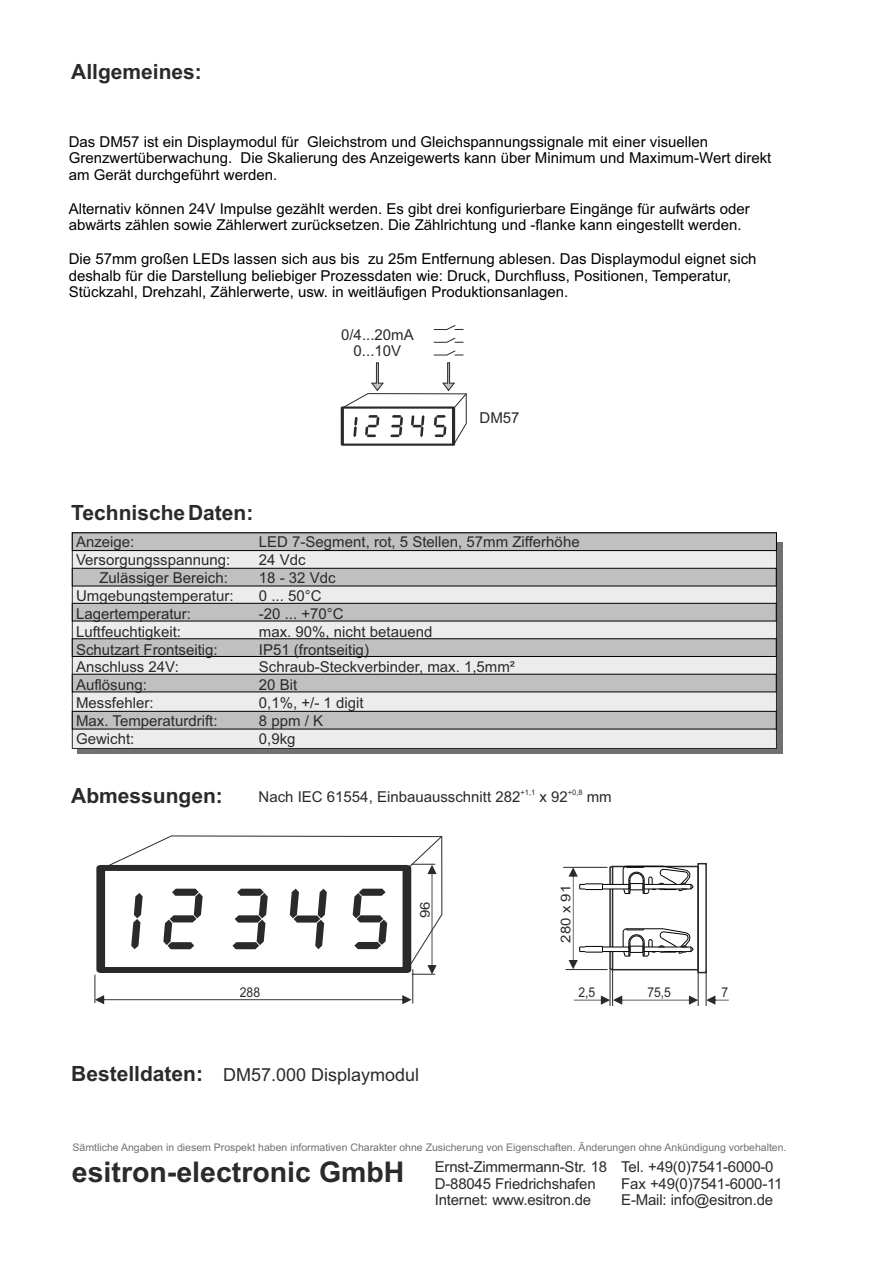
<style>
.page{position:relative;width:893px;height:1263px;background:#fff}
.page>*{position:absolute;margin:0;border:0;box-sizing:border-box;transform-origin:0 0}
.t1{font:700 21px "Arial";color:#2a2a29}
.t2{font:18px "Arial";color:#2a2a29}
.t3{font:15px/16.8px "Arial";color:#000}
.t4{font:15px/16.8px "Arial";color:#2a2a29}
.t5{font:13.5px "Arial";color:#2a2a29;scale:.9 1}
.t6{font:13.5px "Arial";color:#2a2a29;scale:1.11 1}
.t7{font:10.5px "Arial";color:#717171}
.t8{font:7.5px "Arial";color:#2a2a29}
.s1{font-weight:700;font-size:21px}
.s2{font-weight:700;font-size:28.5px}
</style>
<div class="page">
<div style="left:697px;top:863px;width:10px;height:110px;border:2px solid #2a2a29"></div>
<hr style="left:610px;top:970px;width:1px;height:36px;background:#2a2a29">
<hr style="left:612px;top:970px;width:1px;height:36px;background:#2a2a29">
<hr style="left:706px;top:970px;width:1px;height:36px;background:#2a2a29">
<hr style="left:698px;top:970px;width:1px;height:36px;background:#2a2a29">
<svg style="left:706px;top:995px;width:23px;height:10px"></svg>
<svg style="left:574px;top:995px;width:124px;height:10px"></svg>
<hr style="left:563px;top:867px;width:44px;height:1px;background:#2a2a29">
<hr style="left:566px;top:969px;width:41px;height:1px;background:#2a2a29">
<svg style="left:569px;top:865px;width:125px;height:106px"></svg>
<div style="left:77px;top:542px;width:706px;height:211px;background:#717171"></div>
<div style="left:71px;top:532px;width:706px;height:217px;background:#ececec"></div>
<svg style="left:72px;top:567px;width:705px;height:20px;background:#aeaeae"></svg>
<svg style="left:72px;top:602px;width:705px;height:20px;background:#aeaeae"></svg>
<svg style="left:72px;top:638px;width:705px;height:19px;background:#ababab"></svg>
<svg style="left:72px;top:532px;width:705px;height:19px;background:#aaa"></svg>
<svg style="left:72px;top:673px;width:705px;height:20px;background:#aeaeae"></svg>
<svg style="left:72px;top:711px;width:705px;height:19px;background:#adadad"></svg>
<svg style="left:433px;top:350px;width:30px;height:6px"></svg>
<svg style="left:433px;top:325px;width:30px;height:5px"></svg>
<svg style="left:342px;top:362px;width:125px;height:84px"></svg>
<svg style="left:95px;top:836px;width:347px;height:168px"></svg>
<svg style="left:433px;top:337px;width:30px;height:6px"></svg>
<h1 class="t1" style="left:71px;top:64px;width:132px">Allgemeines:</h1>
<p class="t3" style="left:69px;top:134px;width:704px">Das DM57 ist ein Displaymodul für Gleichstrom und Gleichspannungssignale mit einer visuellen<br>Grenzwertüberwachung. Die Skalierung des Anzeigewerts kann über Minimum und Maximum-Wert direkt am Gerät durchgeführt werden.</p>
<p class="t3" style="left:69px;top:201px;width:683px">Alternativ können 24V Impulse gezählt werden. Es gibt drei konfigurierbare Eingänge für aufwärts oder abwärts zählen sowie Zählerwert zurücksetzen. Die Zählrichtung und -flanke kann eingestellt werden.</p>
<p class="t3" style="left:69px;top:268px;width:664px">deshalb für die Darstellung beliebiger Prozessdaten wie: Druck, Durchfluss, Positionen, Temperatur,<br>Stückzahl, Drehzahl, Zählerwerte, usw. in weitläufigen Produktionsanlagen.</p>
<p class="t3" style="left:69px;top:252px;width:689px">Die 57mm großen LEDs lassen sich aus bis zu 25m Entfernung ablesen. Das Displaymodul eignet sich</p>
<h1 class="t1" style="left:71px;top:504px;width:184px">Technische Daten:</h1>
<p class="t4" style="left:341px;top:327px;width:74px;text-align:center">0/4...20mA<br>0...10V</p>
<p class="t4" style="left:480px;top:411px;width:42px">DM57</p>
<p class="t4" style="left:76px;top:535px;width:60px">Anzeige:</p>
<p class="t4" style="left:259px;top:535px;width:322px">LED 7-Segment, rot, 5 Stellen, 57mm Zifferhöhe</p>
<p class="t4" style="left:76px;top:553px;width:156px">Versorgungsspannung:</p>
<p class="t4" style="left:259px;top:553px;width:48px">24 Vdc</p>
<p class="t4" style="left:99px;top:571px;width:130px">Zulässiger Bereich:</p>
<p class="t4" style="left:259px;top:571px;width:78px">18 - 32 Vdc</p>
<p class="t4" style="left:76px;top:589px;width:159px">Umgebungstemperatur:</p>
<p class="t4" style="left:259px;top:589px;width:64px">0 ... 50°C</p>
<p class="t4" style="left:76px;top:606px;width:117px">Lagertemperatur:</p>
<p class="t4" style="left:259px;top:606px;width:86px">-20 ... +70°C</p>
<p class="t4" style="left:76px;top:642px;width:143px">Schutzart Frontseitig:</p>
<p class="t4" style="left:259px;top:642px;width:112px">IP51 (frontseitig)</p>
<p class="t4" style="left:76px;top:678px;width:72px">Auflösung:</p>
<p class="t4" style="left:259px;top:678px;width:40px">20 Bit</p>
<p class="t4" style="left:76px;top:696px;width:79px">Messfehler:</p>
<p class="t4" style="left:259px;top:696px;width:106px">0,1%, +/- 1 digit</p>
<p class="t4" style="left:76px;top:624px;width:107px">Luftfeuchtigkeit:</p>
<p class="t4" style="left:259px;top:624px;width:175px">max. 90%, nicht betauend</p>
<p class="t4" style="left:76px;top:660px;width:104px">Anschluss 24V:</p>
<p class="t4" style="left:259px;top:660px;width:257px">Schraub-Steckverbinder, max. 1,5mm²</p>
<p class="t4" style="left:76px;top:714px;width:143px">Max. Temperaturdrift:</p>
<p class="t4" style="left:259px;top:714px;width:66px">8 ppm / K</p>
<p class="t4" style="left:76px;top:731px;width:60px">Gewicht:</p>
<p class="t4" style="left:259px;top:731px;width:38px">0,9kg</p>
<h1 class="t1" style="left:71px;top:787px;width:153px">Abmessungen:</h1>
<p class="t8" style="left:520px;top:789px;width:16px">+1,1</p>
<p class="t8" style="left:568px;top:789px;width:16px">+0,8</p>
<p class="t4" style="left:259px;top:790px;width:263px">Nach IEC 61554, Einbauausschnitt 282</p>
<p class="t4" style="left:539px;top:790px;width:30px">x 92</p>
<p class="t4" style="left:587px;top:790px;width:26px">mm</p>
<p class="t5" style="left:240px;top:987px;width:24px">288</p>
<p class="t6" style="left:420px;top:918px;width:17px;rotate:-90deg">96</p>
<p class="t2" style="left:71px;top:1067px;width:349px"><span class="s1">Bestelldaten:</span> DM57.000 Displaymodul</p>
<p class="t6" style="left:561px;top:942px;width:53px;rotate:-90deg">280 x 91</p>
<p class="t5" style="left:578px;top:987px;width:20px">2,5</p>
<p class="t5" style="left:647px;top:987px;width:28px">75,5</p>
<p class="t5" style="left:722px;top:987px;width:9px">7</p>
<p class="t7" style="left:73px;top:1143px;width:715px">Sämtliche Angaben in diesem Prospekt haben informativen Charakter ohne Zusicherung von Eigenschaften. Änderungen ohne Ankündigung vorbehalten.</p>
<p class="t4" style="left:435px;top:1159px;width:174px;text-indent:-363px"><span class="s2">esitron-electronic GmbH</span> Ernst-Zimmermann-Str. 18<br>D-88045 Friedrichshafen<br>Internet: www.esitron.de</p>
<p class="t4" style="left:621px;top:1159px;width:163px">Tel. +49(0)7541-6000-0<br>Fax +49(0)7541-6000-11<br>E-Mail: info@esitron.de</p>
</div>
